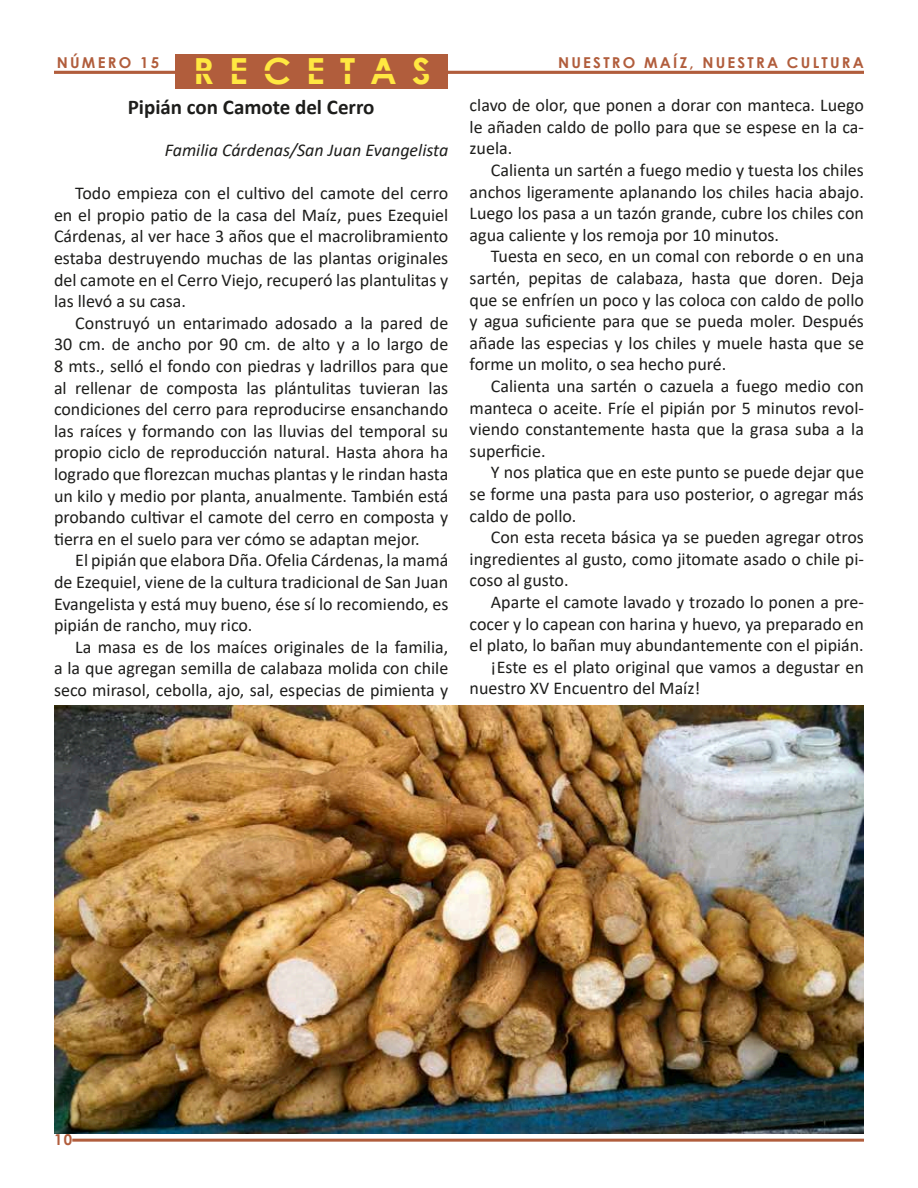
<style>
.page{position:relative;width:918px;height:1188px;background:#fff}
.page>*{position:absolute;margin:0;border:0;box-sizing:border-box;transform-origin:0 0}
.t1{font:700 36px "Century Gothic";letter-spacing:.42em;color:#ffe841}
.t2{font:700 21px "Calibri";color:#1d1d1b}
.t3{font:18px/21.6px "Calibri";color:#1d1d1b;text-align:justify}
.t4{font:italic 18px "Calibri";color:#1d1d1b}
.t5{font:700 15px "Century Gothic";letter-spacing:.15em;color:#b15d3c}
</style>
<div class="page">
<hr style="left:54px;top:71px;width:810px;height:3px;background:#b15d3c">
<hr style="left:72px;top:1139px;width:792px;height:3px;background:#b15d3c">
<img style="left:54px;top:706px;width:810px;height:428px">
<div style="left:176px;top:54px;width:272px;height:34px;background:#b15d3c"></div>
<p class="t5" style="left:57px;top:52px;width:104px">NÚMERO 15</p>
<p class="t5" style="left:558px;top:52px;width:307px">NUESTRO MAÍZ, NUESTRA CULTURA</p>
<h1 class="t1" style="left:193px;top:44px;width:239px">RECETAS</h1>
<p class="t2" style="left:128px;top:92px;width:248px">Pipián con Camote del Cerro</p>
<p class="t4" style="left:165px;top:138px;width:285px">Familia Cárdenas/San Juan Evangelista</p>
<p class="t3" style="left:54px;top:182px;width:396px;text-indent:21px">Todo empieza con el cultivo del camote del cerro en el propio patio de la casa del Maíz, pues Ezequiel Cárdenas, al ver hace 3 años que el macrolibramiento estaba destruyendo muchas de las plantas originales del camote en el Cerro Viejo, recuperó las plantulitas y las llevó a su casa.</p>
<p class="t3" style="left:54px;top:312px;width:396px;text-indent:21px">Construyó un entarimado adosado a la pared de 30 cm. de ancho por 90 cm. de alto y a lo largo de 8 mts., selló el fondo con piedras y ladrillos para que al rellenar de composta las plántulitas tuvieran las condiciones del cerro para reproducirse ensanchando las raíces y formando con las lluvias del temporal su propio ciclo de reproducción natural. Hasta ahora ha logrado que florezcan muchas plantas y le rindan hasta un kilo y medio por planta, anualmente. También está probando cultivar el camote del cerro en composta y tierra en el suelo para ver cómo se adaptan mejor.</p>
<p class="t3" style="left:54px;top:549px;width:396px;text-indent:21px">El pipián que elabora Dña. Ofelia Cárdenas, la mamá de Ezequiel, viene de la cultura tradicional de San Juan Evangelista y está muy bueno, ése sí lo recomiendo, es pipián de rancho, muy rico.</p>
<p class="t3" style="left:54px;top:636px;width:396px;text-indent:21px">La masa es de los maíces originales de la familia, a la que agregan semilla de calabaza molida con chile seco mirasol, cebolla, ajo, sal, especias de pimienta y</p>
<p class="t3" style="left:470px;top:94px;width:396px">clavo de olor, que ponen a dorar con manteca. Luego le añaden caldo de pollo para que se espese en la ca&shy;zuela.</p>
<p class="t3" style="left:470px;top:159px;width:396px;text-indent:21px">Calienta un sartén a fuego medio y tuesta los chiles anchos ligeramente aplanando los chiles hacia abajo.<br>Luego los pasa a un tazón grande, cubre los chiles con agua caliente y los remoja por 10 minutos.</p>
<p class="t3" style="left:470px;top:245px;width:396px;text-indent:21px">Tuesta en seco, en un comal con reborde o en una sartén, pepitas de calabaza, hasta que doren. Deja que se enfríen un poco y las coloca con caldo de pollo y agua suficiente para que se pueda moler. Después añade las especias y los chiles y muele hasta que se forme un molito, o sea hecho puré.</p>
<p class="t3" style="left:470px;top:375px;width:396px;text-indent:21px">Calienta una sartén o cazuela a fuego medio con manteca o aceite. Fríe el pipián por 5 minutos revol&shy;viendo constantemente hasta que la grasa suba a la superficie.</p>
<p class="t3" style="left:470px;top:461px;width:396px;text-indent:21px">Y nos platica que en este punto se puede dejar que se forme una pasta para uso posterior, o agregar más caldo de pollo.</p>
<p class="t3" style="left:470px;top:526px;width:396px;text-indent:21px">Con esta receta básica ya se pueden agregar otros ingredientes al gusto, como jitomate asado o chile pi&shy;coso al gusto.</p>
<p class="t3" style="left:491px;top:591px;width:375px">Aparte el camote lavado y trozado lo ponen a pre-</p>
<p class="t3" style="left:470px;top:612px;width:396px">cocer y lo capean con harina y huevo, ya preparado en</p>
<p class="t3" style="left:470px;top:634px;width:396px">el plato, lo bañan muy abundantemente con el pipián.</p>
<p class="t3" style="left:491px;top:656px;width:375px">¡Este es el plato original que vamos a degustar en</p>
<p class="t3" style="left:470px;top:677px;width:232px">nuestro XV Encuentro del Maíz!</p>
<p class="t5" style="left:54px;top:1128px;width:20px">10</p>
</div>
